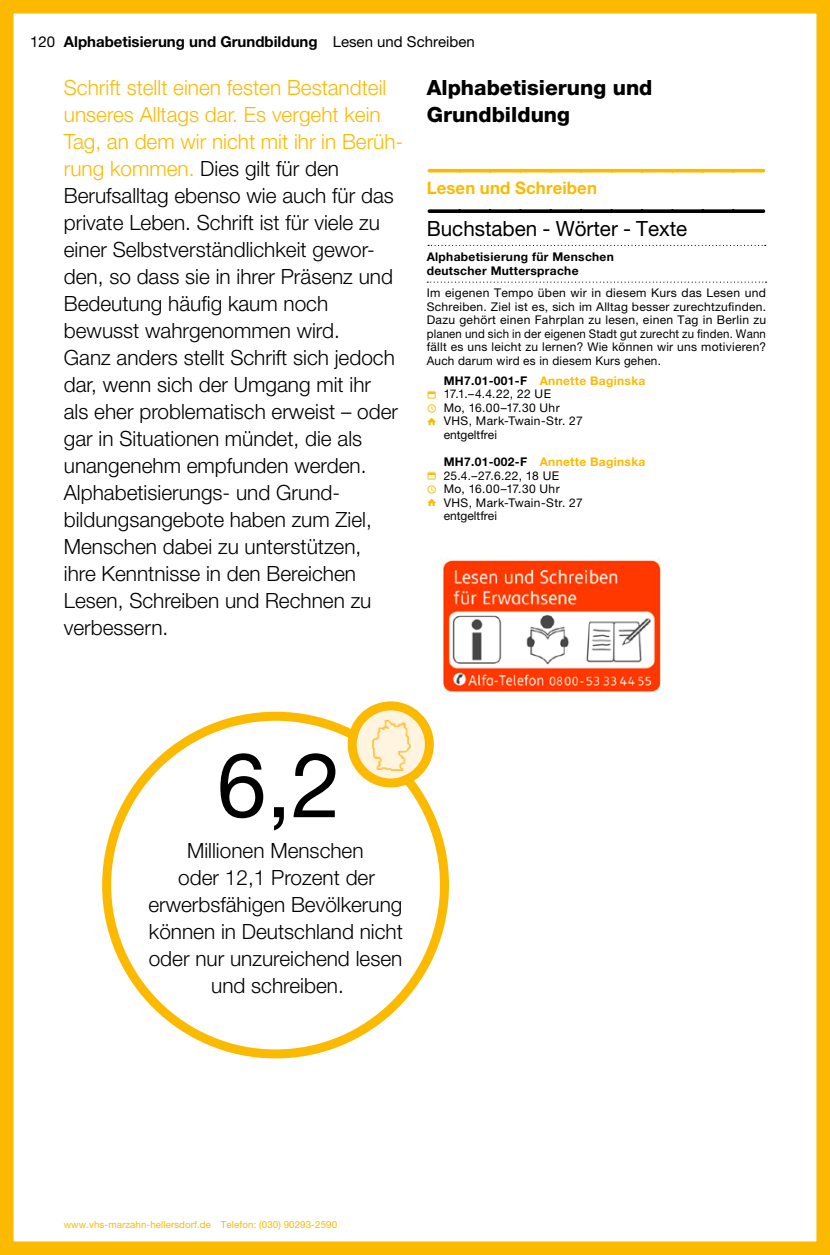
<style>
.page{position:relative;width:830px;height:1255px;background:#fff}
.page>*{position:absolute;margin:0;border:0;box-sizing:border-box;transform-origin:0 0}
.t1{font:90px "Helvetica Neue LT Pro";color:#000}
.t2{font:300 21px/27px "Helvetica Neue LT Pro";color:#000}
.t3{font:800 21px/27px "Helvetica Neue LT Pro";color:#000}
.t4{font:21px "Helvetica Neue LT Pro";color:#000}
.t5{font:700 17.25px "Helvetica Neue LT Pro";letter-spacing:.01em;color:#fbba00}
.t6{font:700 15px "Helvetica Neue LT Pro";color:#000}
.t7{font:15px "Helvetica Neue LT Pro";color:#000}
.t8{font:12px/13.5px "Helvetica Neue LT Pro";letter-spacing:.02em;color:#000;text-align:justify}
.t9{font:700 12px "Helvetica Neue LT Pro";letter-spacing:.025em;color:#fbba00}
.t10{font:700 12px/13.5px "Helvetica Neue LT Pro";letter-spacing:.025em;color:#000}
.t11{font:12px "Helvetica Neue LT Pro";color:#000}
.t12{font:9.75px "Helvetica Neue LT Pro";letter-spacing:.01em;color:#fbba00}
.s1{font-weight:400}
.s2{color:#fbba00}
.s3{color:#000}
.s4{font-family:"Entypo";font-size:18px;color:#fbba00}
</style>
<div class="page">
<div style="left:0;top:0;width:829px;height:1254px;border:14px solid #fbba00"></div>
<svg style="left:429px;top:169px;width:334px;height:3px"></svg>
<svg style="left:429px;top:209px;width:334px;height:4px"></svg>
<svg style="left:428px;top:245px;width:337px;height:1px"></svg>
<svg style="left:427px;top:281px;width:339px;height:2px"></svg>
<div style="left:102px;top:711px;width:347px;height:347px;border:9px solid #fbba00;border-radius:50%"></div>
<img style="left:356px;top:710px;width:68px;height:68px;border-radius:34px">
<div style="left:347px;top:701px;width:86px;height:86px;border:9px solid #fbba00;border-radius:50%"></div>
<img style="left:440px;top:557px;width:221px;height:139px">
<p class="t7" style="left:30px;top:33px;width:27px">120</p>
<p class="t6" style="left:64px;top:32px;width:412px">Alphabetisierung und Grundbildung <span class="s1">Lesen und Schreiben</span></p>
<p class="t2" style="left:64px;top:73px;width:341px"><span class="s2">Schrift stellt einen festen Bestandteil unseres Alltags dar. Es vergeht kein Tag, an dem wir nicht mit ihr in Berüh&shy;rung kommen.</span> Dies gilt für den Berufsalltag ebenso wie auch für das private Leben. Schrift ist für viele zu einer Selbstverständlichkeit gewor&shy;den, so dass sie in ihrer Präsenz und Bedeutung häufig kaum noch bewusst wahrgenommen wird.<br>Ganz anders stellt Schrift sich jedoch dar, wenn sich der Umgang mit ihr<br>als eher problematisch erweist – oder gar in Situationen mündet, die als unangenehm empfunden werden.<br>Alphabetisierungs- und Grund&shy;bildungsangebote haben zum Ziel, Menschen dabei zu unterstützen,<br>ihre Kenntnisse in den Bereichen Lesen, Schreiben und Rechnen zu verbessern.</p>
<p class="t3" style="left:426px;top:73px;width:227px">Alphabetisierung und<br>Grundbildung</p>
<p class="t5" style="left:426px;top:177px;width:172px">Lesen und Schreiben</p>
<p class="t4" style="left:426px;top:216px;width:262px">Buchstaben - Wörter - Texte</p>
<p class="t10" style="left:426px;top:250px;width:189px">Alphabetisierung für Menschen deutscher Muttersprache</p>
<p class="t8" style="left:426px;top:286px;width:341px">Im eigenen Tempo üben wir in diesem Kurs das Lesen und Schreiben. Ziel ist es, sich im Alltag besser zurechtzufinden.<br>Dazu gehört einen Fahrplan zu lesen, einen Tag in Berlin zu planen und sich in der eigenen Stadt gut zurecht zu finden. Wann fällt es uns leicht zu lernen? Wie können wir uns motivieren?<br>Auch darum wird es in diesem Kurs gehen.</p>
<p class="t9" style="left:443px;top:373px;width:203px"><span class="s3">MH7.01-001-F</span> Annette Baginska</p>
<p class="t8" style="left:426px;top:387px;width:126px"><span class="s4">P</span> 17.1.–4.4.22, 22 UE</p>
<p class="t8" style="left:426px;top:401px;width:134px"><span class="s4">N</span> Mo, 16.00–17.30 Uhr</p>
<p class="t8" style="left:426px;top:414px;width:157px"><span class="s4">ï</span> VHS, Mark-Twain-Str. 27</p>
<p class="t11" style="left:443px;top:427px;width:55px">entgeltfrei</p>
<p class="t9" style="left:443px;top:454px;width:203px"><span class="s3">MH7.01-002-F</span> Annette Baginska</p>
<p class="t8" style="left:426px;top:468px;width:134px"><span class="s4">P</span> 25.4.–27.6.22, 18 UE</p>
<p class="t8" style="left:426px;top:482px;width:134px"><span class="s4">N</span> Mo, 16.00–17.30 Uhr</p>
<p class="t8" style="left:426px;top:495px;width:157px"><span class="s4">ï</span> VHS, Mark-Twain-Str. 27</p>
<p class="t11" style="left:443px;top:508px;width:55px">entgeltfrei</p>
<h1 class="t1" style="left:217px;top:731px;width:125px">6,2</h1>
<p class="t2" style="left:148px;top:836px;width:256px;text-align:center">Millionen Menschen<br>oder 12,1 Prozent der erwerbsfähigen Bevölkerung können in Deutschland nicht oder nur unzureichend lesen und schreiben.</p>
<p class="t12" style="left:64px;top:1218px;width:274px">www.vhs-marzahn-hellersdorf.de Telefon: (030) 90293-2590</p>
</div>
